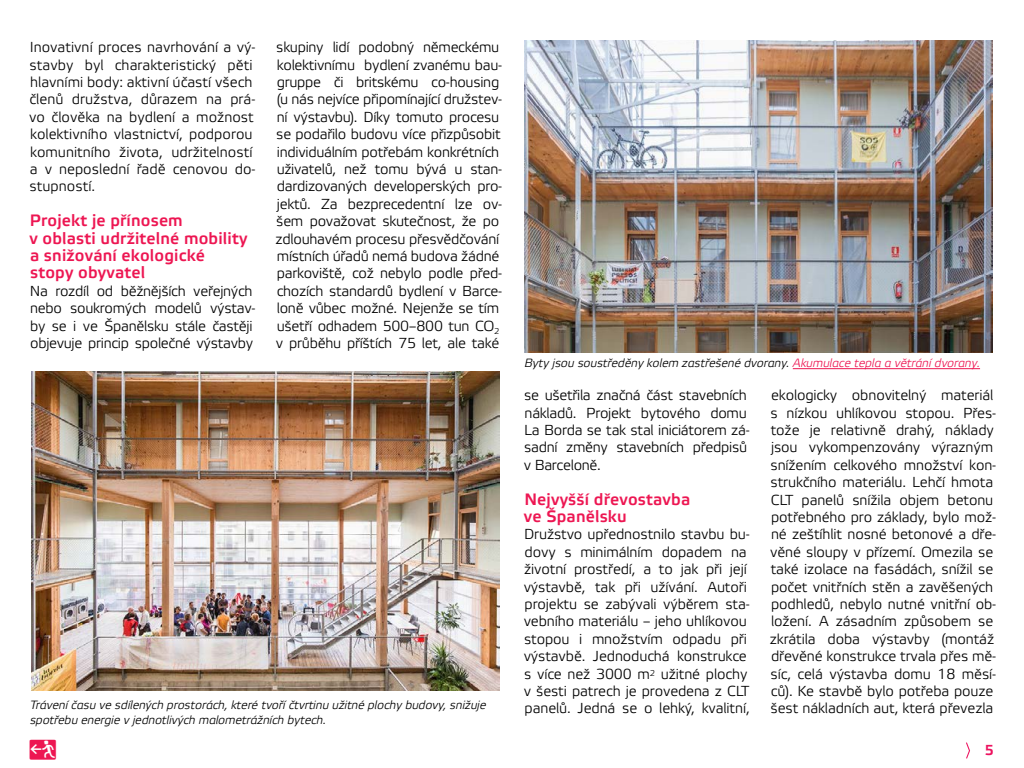
<style>
.page{position:relative;width:1024px;height:768px;background:#fff}
.page>*{position:absolute;margin:0;border:0;box-sizing:border-box;transform-origin:0 0}
.t1{font:20px "Etelka Medium Pro";color:#ed1652}
.t2{font:16.5px/17.4px "Etelka Medium Pro";letter-spacing:.01em;color:#ed1652}
.t3{font:14.5px/17.4px "Etelka Light Pro";letter-spacing:-.01em;color:#000}
.t4{font:14.5px "Etelka Medium Pro";color:#ed125f}
.t5{font:italic 12px/14.4px "Etelka Light Pro";letter-spacing:-.01em;color:#000}
.s1{color:#ed1652}
</style>
<div class="page">
<svg style="left:966px;top:742px;width:4px;height:17px"></svg>
<img style="left:32px;top:372px;width:468px;height:319px">
<hr style="left:793px;top:368px;width:187px;height:1px;background:#ed1652">
<img style="left:524px;top:40px;width:468px;height:312px">
<p class="t3" style="left:29px;top:39px;width:228px">Inovativní proces navrhování a vý&shy;stavby byl charakteristický pěti hlavními body: aktivní účastí všech členů družstva, důrazem na prá&shy;vo člověka na bydlení a možnost kolektivního vlastnictví, podporou komunitního života, udržitelností a v neposlední řadě cenovou do&shy;stupností.</p>
<p class="t2" style="left:29px;top:213px;width:220px">Projekt je přínosem<br>v oblasti udržitelné mobility a snižování ekologické stopy obyvatel</p>
<p class="t3" style="left:30px;top:283px;width:227px">Na rozdíl od běžnějších veřejných nebo soukromých modelů výstav&shy;by se i ve Španělsku stále častěji objevuje princip společné výstavby</p>
<p class="t3" style="left:276px;top:39px;width:228px">skupiny lidí podobný německému kolektivnímu bydlení zvanému bau&shy;gruppe či britskému co-housing (u nás nejvíce připomínající družstev&shy;ní výstavbu). Díky tomuto procesu se podařilo budovu více přizpůsobit individuálním potřebám konkrétních uživatelů, než tomu bývá u stan&shy;dardizovaných developerských pro&shy;jektů. Za bezprecedentní lze ov&shy;šem považovat skutečnost, že po zdlouhavém procesu přesvědčování místních úřadů nemá budova žádné parkoviště, což nebylo podle před&shy;chozích standardů bydlení v Barce&shy;loně vůbec možné. Nejenže se tím ušetří odhadem 500–800 tun CO<sub>2 </sub>v průběhu příštích 75 let, ale také</p>
<p class="t5" style="left:30px;top:699px;width:458px">Trávení času ve sdílených prostorách, které tvoří čtvrtinu užitné plochy budovy, snižuje spotřebu energie v jednotlivých malometrážních bytech.</p>
<h1 class="t1" style="left:29px;top:737px;width:29px">q</h1>
<p class="t5" style="left:524px;top:356px;width:457px">Byty jsou soustředěny kolem zastřešené dvorany. <span class="s1">Akumulace tepla a větrání dvorany.</span></p>
<p class="t3" style="left:524px;top:387px;width:228px">se ušetřila značná část stavebních nákladů. Projekt bytového domu<br>La Borda se tak stal iniciátorem zá&shy;sadní změny stavebních předpisů v Barceloně.</p>
<p class="t2" style="left:524px;top:491px;width:168px">Nejvyšší dřevostavba ve Španělsku</p>
<p class="t3" style="left:524px;top:527px;width:228px">Družstvo upřednostnilo stavbu bu&shy;dovy s minimálním dopadem na životní prostředí, a to jak při její výstavbě, tak při užívání. Autoři projektu se zabývali výběrem sta&shy;vebního materiálu – jeho uhlíkovou stopou i množstvím odpadu při výstavbě. Jednoduchá konstrukce s více než 3000 m<sup>2</sup> užitné plochy v šesti patrech je provedena z CLT panelů. Jedná se o lehký, kvalitní,</p>
<p class="t3" style="left:770px;top:387px;width:228px">ekologicky obnovitelný materiál s nízkou uhlíkovou stopou. Přes&shy;tože je relativně drahý, náklady jsou vykompenzovány výrazným snížením celkového množství kon&shy;strukčního materiálu. Lehčí hmota CLT panelů snížila objem betonu potřebného pro základy, bylo mož&shy;né zeštíhlit nosné betonové a dře&shy;věné sloupy v přízemí. Omezila se také izolace na fasádách, snížil se počet vnitřních stěn a zavěšených podhledů, nebylo nutné vnitřní ob&shy;ložení. A zásadním způsobem se zkrátila doba výstavby (montáž dřevěné konstrukce trvala přes mě&shy;síc, celá výstavba domu 18 měsí&shy;ců). Ke stavbě bylo potřeba pouze šest nákladních aut, která převezla</p>
<p class="t4" style="left:985px;top:742px;width:11px">5</p>
</div>
